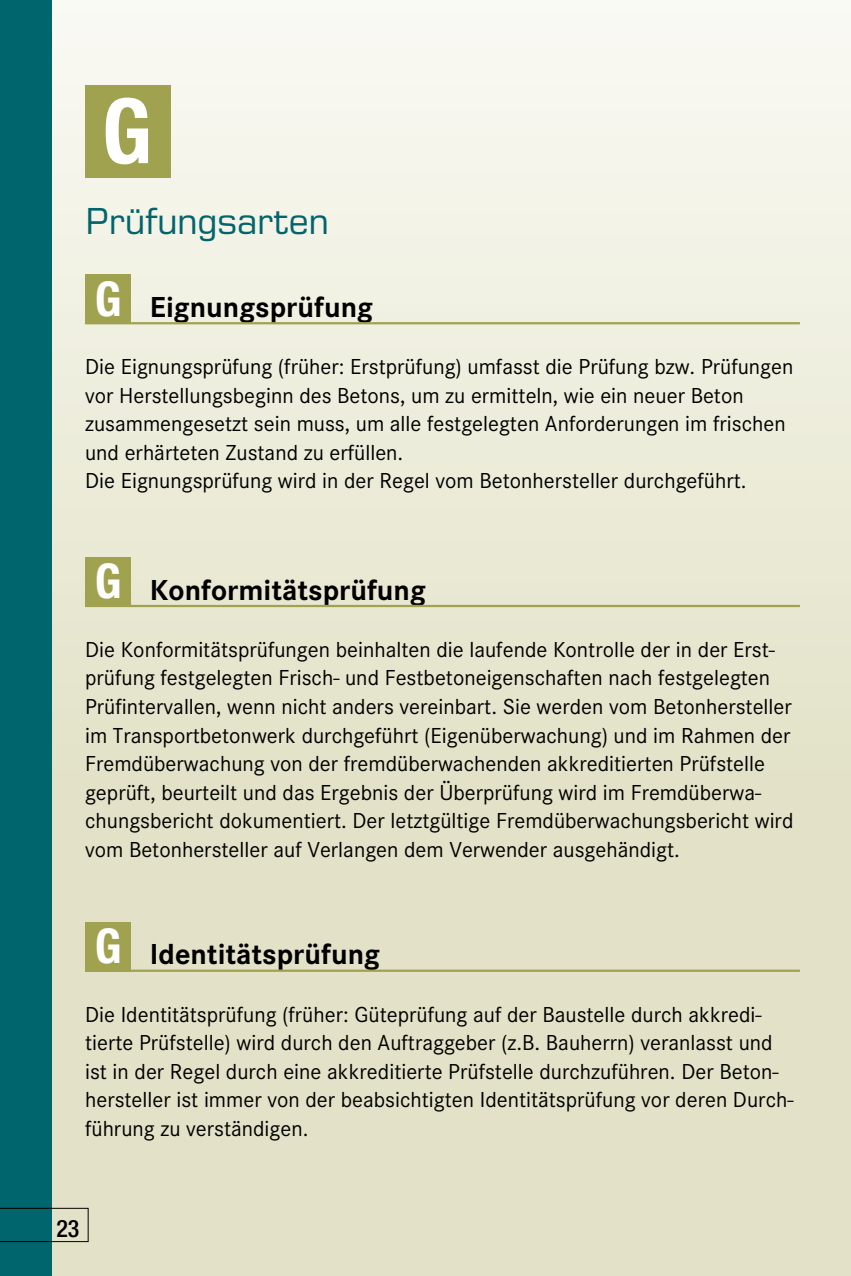
<style>
.page{position:relative;width:851px;height:1276px;background:#fff}
.page>*{position:absolute;margin:0;border:0;box-sizing:border-box;transform-origin:0 0}
.t1{font:700 condensed 90px "Helvetica Neue LT Pro";color:#fff}
.t2{font:700 condensed 48px "Helvetica Neue LT Pro";color:#fff}
.t3{font:36px "Eurostile LT Pro";color:#00656c}
.t4{font:700 30px "Corporate S";color:#000}
.t5{font:500 condensed 24px "Helvetica Neue LT Pro";color:#000}
.t6{font:22.5px/28.5px "Corporate S";color:#000}
</style>
<div class="page">
<div style="left:0;top:0;width:850px;height:1276px;background:linear-gradient(to bottom,#f6f6ee,#dddcbd)"></div>
<div style="left:85px;top:85px;width:86px;height:92px;background:#a1a250"></div>
<div style="left:85px;top:275px;width:46px;height:49px;background:#a1a250"></div>
<hr style="left:85px;top:322px;width:714px;height:2px;background:#a1a250">
<div style="left:85px;top:558px;width:46px;height:49px;background:#a1a250"></div>
<hr style="left:85px;top:605px;width:714px;height:2px;background:#a1a250">
<div style="left:85px;top:922px;width:46px;height:49px;background:#a1a250"></div>
<hr style="left:85px;top:969px;width:714px;height:3px;background:#a1a250">
<div style="left:0;top:0;width:51px;height:1276px;background:#00656c"></div>
<svg style="left:0;top:1208px;width:88px;height:34px"></svg>
<h1 class="t1" style="left:102px;top:79px;width:52px">G</h1>
<h3 class="t3" style="left:85px;top:199px;width:245px">Prüfungsarten</h3>
<h2 class="t2" style="left:95px;top:271px;width:28px">G</h2>
<h3 class="t4" style="left:150px;top:286px;width:225px">Eignungsprüfung</h3>
<p class="t6" style="left:85px;top:352px;width:709px">Die Eignungsprüfung (früher: Erstprüfung) umfasst die Prüfung bzw. Prüfungen vor Herstellungsbeginn des Betons, um zu ermitteln, wie ein neuer Beton zusammengesetzt sein muss, um alle festgelegten Anforderungen im frischen und erhärteten Zustand zu erfüllen.<br>Die Eignungsprüfung wird in der Regel vom Betonhersteller durchgeführt.</p>
<h2 class="t2" style="left:95px;top:554px;width:28px">G</h2>
<h3 class="t4" style="left:150px;top:569px;width:277px">Konformitätsprüfung</h3>
<p class="t6" style="left:85px;top:634px;width:709px">Die Konformitätsprüfungen beinhalten die laufende Kontrolle der in der Erst&shy;prüfung festgelegten Frisch- und Festbetoneigenschaften nach festgelegten Prüfintervallen, wenn nicht anders vereinbart. Sie werden vom Betonhersteller im Transportbetonwerk durchgeführt (Eigenüberwachung) und im Rahmen der Fremdüberwachung von der fremdüberwachenden akkreditierten Prüfstelle geprüft, beurteilt und das Ergebnis der Überprüfung wird im Fremdüberwa&shy;chungsbericht dokumentiert. Der letztgültige Fremdüberwachungsbericht wird vom Betonhersteller auf Verlangen dem Verwender ausgehändigt.</p>
<h2 class="t2" style="left:95px;top:918px;width:28px">G</h2>
<h3 class="t4" style="left:150px;top:933px;width:232px">Identitätsprüfung</h3>
<p class="t6" style="left:85px;top:999px;width:710px">Die Identitätsprüfung (früher: Güteprüfung auf der Baustelle durch akkredi&shy;tierte Prüfstelle) wird durch den Auftraggeber (z.B. Bauherrn) veranlasst und ist in der Regel durch eine akkreditierte Prüfstelle durchzuführen. Der Beton&shy;hersteller ist immer von der beabsichtigten Identitätsprüfung vor deren Durch&shy;führung zu verständigen.</p>
<p class="t5" style="left:57px;top:1213px;width:24px">23</p>
</div>
